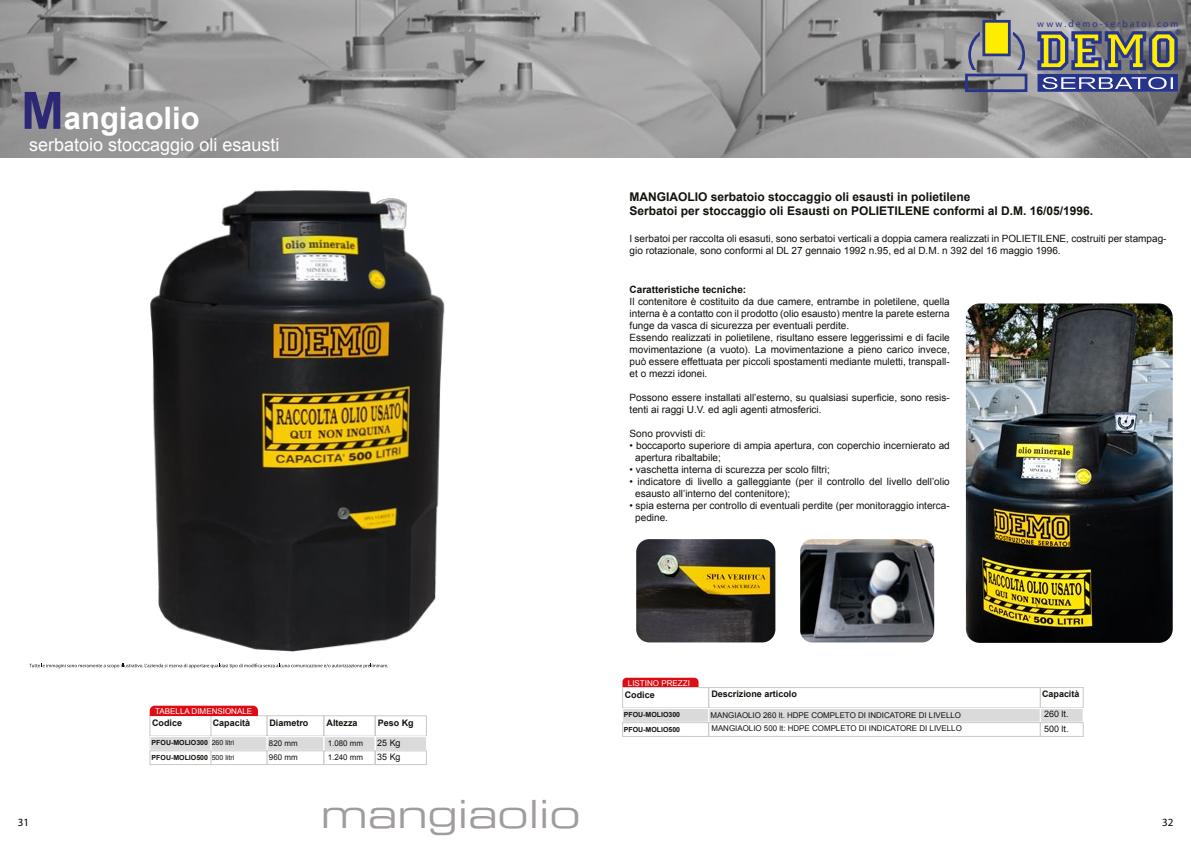
<style>
.page{position:relative;width:1191px;height:842px;background:#fff}
.page>*{position:absolute;margin:0;border:0;box-sizing:border-box;transform-origin:0 0}
.t1{font:38.3px "Eurostile Extended Two";color:#a09c9b}
.t2{font:700 30.9px "Arial";color:#fff}
.t3{font:18px "Arial";color:#fff}
.t4{font:700 12px/14.4px "Arial";color:#13110c}
.t5{font:11px "Myriad Pro";color:#000}
.t6{font:10px/12px "Arial";color:#13110c}
.t7{font:700 10px "Arial";color:#13110c}
.t8{font:9.5px "Myriad Pro";color:#27348b}
.t9{font:700 9px "Arial";color:#13110c}
.t10{font:8.9px/14.5px "Arial";color:#13110c}
.t11{font:700 8.9px "Arial";color:#13110c}
.t12{font:8px "Arial";color:#fff}
.t13{font:7.9px/14.2px "Arial";color:#13110c}
.t14{font:700 7px/14.5px "Arial";color:#13110c}
.t15{font:7px "Arial";color:#13110c}
.s1{font-size:51.5px;color:#2c2875}
</style>
<div class="page">
<img style="left:0;top:0;width:595px;height:157px">
<svg style="left:29px;top:664px;width:31px;height:4px"></svg>
<img style="left:60px;top:89px;width:508px;height:676px">
<svg style="left:595px;top:0;width:595px;height:157px;background:#979696"></svg>
<div style="left:983px;top:21px;width:26px;height:34px;background:#ffed00"></div>
<div style="left:982px;top:20px;width:28px;height:36px;border:3px solid #27388b"></div>
<div style="left:965px;top:74px;width:62px;height:18px;border:3px solid #27348b"></div>
<svg style="left:968px;top:26px;width:12px;height:44px"></svg>
<svg style="left:1013px;top:26px;width:12px;height:44px"></svg>
<svg style="left:1037px;top:29px;width:143px;height:63px;background:#717579"></svg>
<svg style="left:622px;top:678px;width:76px;height:9px"></svg>
<div style="left:622px;top:687px;width:87px;height:21px;border:1px solid #cbc8c8"></div>
<div style="left:708px;top:687px;width:332px;height:21px;border:1px solid #cbc8c8"></div>
<div style="left:1040px;top:687px;width:43px;height:21px;border:1px solid #cbc8c8"></div>
<div style="left:622px;top:708px;width:87px;height:14px;background:#dbdadb"></div>
<div style="left:622px;top:708px;width:87px;height:14px;border:1px solid #fff"></div>
<div style="left:709px;top:708px;width:331px;height:14px;background:#dbdadb"></div>
<div style="left:708px;top:708px;width:332px;height:14px;border:1px solid #fff"></div>
<div style="left:1040px;top:708px;width:43px;height:14px;background:#dbdadb"></div>
<div style="left:1040px;top:708px;width:43px;height:14px;border:1px solid #fff"></div>
<div style="left:622px;top:722px;width:87px;height:15px;border:1px solid #cbc8c8"></div>
<div style="left:708px;top:722px;width:332px;height:15px;border:1px solid #cbc8c8"></div>
<div style="left:1040px;top:722px;width:43px;height:14px;border:1px solid #cbc8c8"></div>
<img style="left:966px;top:303px;width:206px;height:340px">
<img style="left:636px;top:539px;width:139px;height:103px">
<img style="left:800px;top:539px;width:134px;height:103px">
<h2 class="t2" style="left:21px;top:97px;width:180px"><span class="s1">M</span>angiaolio</h2>
<h3 class="t3" style="left:29px;top:133px;width:252px">serbatoio stoccaggio oli esausti</h3>
<p class="t8" style="left:1037px;top:18px;width:143px">w w w . d e m o - s e r b a t o i . c o m</p>
<p class="t4" style="left:629px;top:190px;width:465px">MANGIAOLIO serbatoio stoccaggio oli esausti in polietilene<br>Serbatoi per stoccaggio oli Esausti on POLIETILENE conformi al D.M. 16/05/1996.</p>
<p class="t6" style="left:629px;top:232px;width:538px">I serbatoi per raccolta oli esasuti, sono serbatoi verticali a doppia camera realizzati in POLIETILENE, costruiti per stampag&shy;gio rotazionale, sono conformi al DL 27 gennaio 1992 n.95, ed al D.M. n 392 del 16 maggio 1996.</p>
<p class="t7" style="left:629px;top:283px;width:118px">Caratteristiche tecniche:</p>
<p class="t6" style="left:629px;top:296px;width:322px">Il contenitore è costituito da due camere, entrambe in poletilene, quella interna è a contatto con il prodotto (olio esausto) mentre la parete esterna funge da vasca di sicurezza per eventuali perdite.<br>Essendo realizzati in polietilene, risultano essere leggerissimi e di facile movimentazione (a vuoto). La movimentazione a pieno carico invece, può essere effettuata per piccoli spostamenti mediante muletti, transpall&shy;et o mezzi idonei.</p>
<p class="t6" style="left:629px;top:392px;width:322px">Possono essere installati all’esterno, su qualsiasi superficie, sono resis&shy;tenti ai raggi U.V. ed agli agenti atmosferici.</p>
<p class="t6" style="left:629px;top:428px;width:78px">Sono provvisti di:</p>
<p class="t6" style="left:635px;top:440px;width:316px;text-indent:-6px">• boccaporto superiore di ampia apertura, con coperchio incernierato ad apertura ribaltabile;</p>
<p class="t6" style="left:629px;top:464px;width:202px">• vaschetta interna di scurezza per scolo filtri;</p>
<p class="t6" style="left:635px;top:476px;width:316px;text-indent:-6px">• indicatore di livello a galleggiante (per il controllo del livello dell’olio esausto all’interno del contenitore);</p>
<p class="t6" style="left:635px;top:500px;width:316px;text-indent:-6px">• spia esterna per controllo di eventuali perdite (per monitoraggio interca&shy;pedine.</p>
<p class="t5" style="left:18px;top:815px;width:13px">31</p>
<p class="t12" style="left:155px;top:706px;width:99px">TABELLA DIMENSIONALE</p>
<p class="t14" style="left:152px;top:736px;width:58px">PFOU-MOLIO300<br>PFOU-MOLIO500</p>
<p class="t13" style="left:328px;top:736px;width:37px">1.080 mm<br>1.240 mm</p>
<p class="t9" style="left:152px;top:716px;width:32px">Codice</p>
<p class="t9" style="left:213px;top:716px;width:39px">Capacità</p>
<p class="t9" style="left:269px;top:716px;width:41px">Diametro</p>
<p class="t15" style="left:212px;top:738px;width:24px">260 litri</p>
<p class="t13" style="left:269px;top:736px;width:30px">820 mm</p>
<p class="t15" style="left:212px;top:753px;width:24px">500 litri</p>
<p class="t13" style="left:269px;top:751px;width:30px">960 mm</p>
<p class="t9" style="left:326px;top:716px;width:33px">Altezza</p>
<p class="t11" style="left:378px;top:716px;width:37px">Peso Kg</p>
<p class="t10" style="left:377px;top:735px;width:25px">25 Kg<br>35 Kg</p>
<h1 class="t1" style="left:321px;top:788px;width:261px">mangiaolio</h1>
<p class="t12" style="left:628px;top:678px;width:63px">LISTINO PREZZI</p>
<p class="t9" style="left:625px;top:688px;width:32px">Codice</p>
<p class="t9" style="left:711px;top:688px;width:87px">Descrizione articolo</p>
<p class="t11" style="left:1042px;top:688px;width:39px">Capacità</p>
<p class="t14" style="left:624px;top:707px;width:58px">PFOU-MOLIO300</p>
<p class="t13" style="left:710px;top:708px;width:252px">MANGIAOLIO 260 lt. HDPE COMPLETO DI INDICATORE DI LIVELLO</p>
<p class="t10" style="left:1044px;top:707px;width:26px">260 lt.</p>
<p class="t14" style="left:624px;top:722px;width:58px">PFOU-MOLIO500</p>
<p class="t10" style="left:1044px;top:722px;width:26px">500 lt.</p>
<p class="t13" style="left:711px;top:721px;width:252px">MANGIAOLIO 500 lt: HDPE COMPLETO DI INDICATORE DI LIVELLO</p>
<p class="t5" style="left:1162px;top:815px;width:13px">32</p>
</div>
